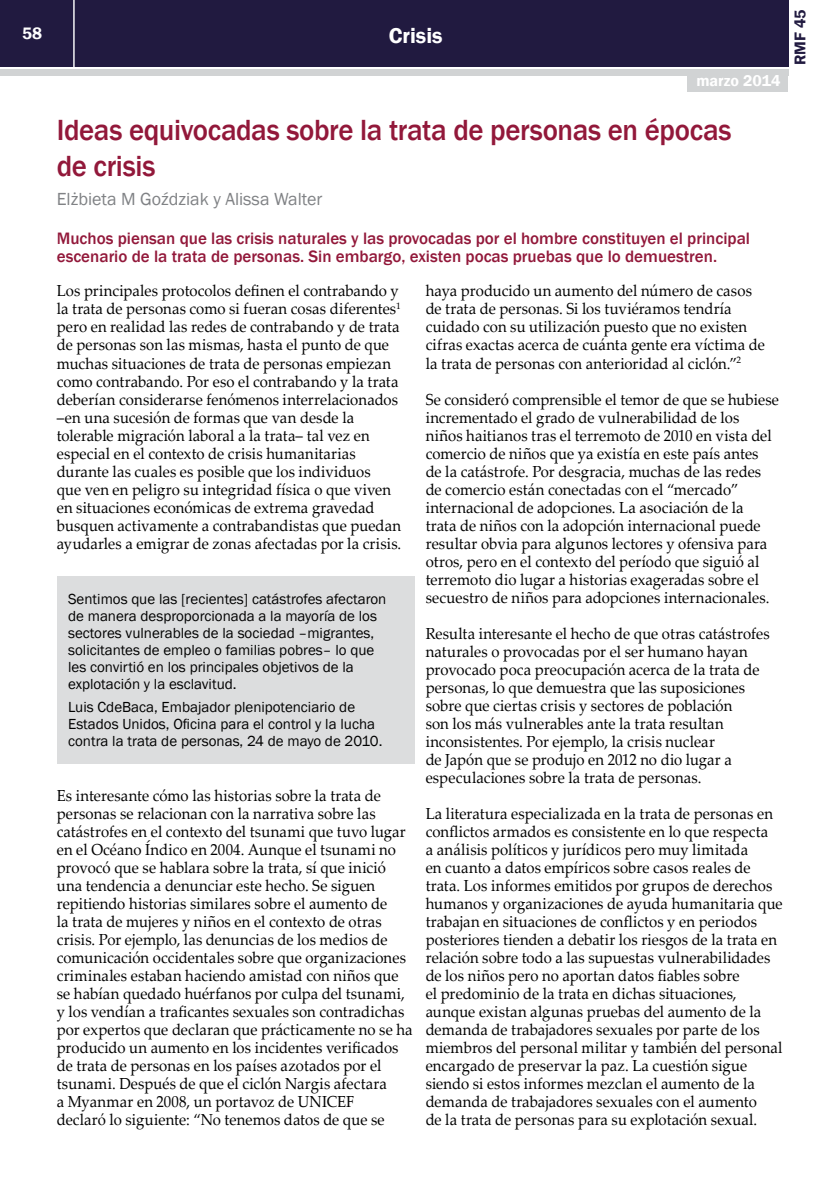
<style>
.page{position:relative;width:840px;height:1191px;background:#fff}
.page>*{position:absolute;margin:0;border:0;box-sizing:border-box;transform-origin:0 0}
.t1{font:500 30px/36px "Franklin Gothic";letter-spacing:-.01em;color:#92183a;scale:.96 1}
.t2{font:600 22px "Franklin Gothic";color:#fff}
.t3{font:18px "Franklin Gothic";color:#808285}
.t4{font:500 17px/18px "Franklin Gothic";color:#92183a}
.t5{font:600 17px "Franklin Gothic";color:#fff}
.t6{font:16px/18px "Palatino Linotype";letter-spacing:.005em;color:#000;scale:.93 1}
.t7{font:600 16px "Franklin Gothic";color:#fff}
.t8{font:600 16px "Franklin Gothic";color:#211a40}
.t9{font:15px/17px "Franklin Gothic";color:#000}
</style>
<div class="page">
<div style="left:0;top:0;width:787px;height:66px;background:#211a40"></div>
<div style="left:0;top:69px;width:787px;height:6px;background:#d1d3d4"></div>
<hr style="left:73px;top:0;width:2px;height:67px;background:#fff">
<div style="left:687px;top:74px;width:100px;height:18px;background:#d1d3d4"></div>
<div style="left:57px;top:575px;width:357px;height:188px;background:#dcddde"></div>
<p class="t5" style="left:22px;top:23px;width:21px">58</p>
<h2 class="t2" style="left:388px;top:22px;width:55px">Crisis</h2>
<p class="t7" style="left:696px;top:71px;width:86px">marzo 2014</p>
<h1 class="t1" style="left:57px;top:112px;width:704px">Ideas equivocadas sobre la trata de personas en épocas de crisis</h1>
<p class="t3" style="left:57px;top:188px;width:267px">Elżbieta M Goździak y Alissa Walter</p>
<p class="t4" style="left:57px;top:230px;width:694px">Muchos piensan que las crisis naturales y las provocadas por el hombre constituyen el principal escenario de la trata de personas. Sin embargo, existen pocas pruebas que lo demuestren.</p>
<p class="t6" style="left:57px;top:281px;width:372px">Los principales protocolos definen el contrabando y la trata de personas como si fueran cosas diferentes<sup>1 </sup>pero en realidad las redes de contrabando y de trata de personas son las mismas, hasta el punto de que muchas situaciones de trata de personas empiezan como contrabando. Por eso el contrabando y la trata deberían considerarse fenómenos interrelacionados –en una sucesión de formas que van desde la tolerable migración laboral a la trata– tal vez en especial en el contexto de crisis humanitarias durante las cuales es posible que los individuos<br>que ven en peligro su integridad física o que viven en situaciones económicas de extrema gravedad busquen activamente a contrabandistas que puedan ayudarles a emigrar de zonas afectadas por la crisis.</p>
<p class="t6" style="left:425px;top:281px;width:366px">haya producido un aumento del número de casos de trata de personas. Si los tuviéramos tendría cuidado con su utilización puesto que no existen cifras exactas acerca de cuánta gente era víctima de la trata de personas con anterioridad al ciclón.”<sup>2</sup></p>
<p class="t6" style="left:425px;top:389px;width:381px">Se consideró comprensible el temor de que se hubiese incrementado el grado de vulnerabilidad de los niños haitianos tras el terremoto de 2010 en vista del comercio de niños que ya existía en este país antes<br>de la catástrofe. Por desgracia, muchas de las redes de comercio están conectadas con el “mercado” internacional de adopciones. La asociación de la<br>trata de niños con la adopción internacional puede resultar obvia para algunos lectores y ofensiva para otros, pero en el contexto del período que siguió al terremoto dio lugar a historias exageradas sobre el secuestro de niños para adopciones internacionales.</p>
<p class="t6" style="left:425px;top:623px;width:371px">Resulta interesante el hecho de que otras catástrofes naturales o provocadas por el ser humano hayan provocado poca preocupación acerca de la trata de personas, lo que demuestra que las suposiciones sobre que ciertas crisis y sectores de población<br>son los más vulnerables ante la trata resultan inconsistentes. Por ejemplo, la crisis nuclear<br>de Japón que se produjo en 2012 no dio lugar a especulaciones sobre la trata de personas.</p>
<p class="t6" style="left:425px;top:803px;width:385px">La literatura especializada en la trata de personas en conflictos armados es consistente en lo que respecta<br>a análisis políticos y jurídicos pero muy limitada<br>en cuanto a datos empíricos sobre casos reales de trata. Los informes emitidos por grupos de derechos humanos y organizaciones de ayuda humanitaria que trabajan en situaciones de conflictos y en periodos posteriores tienden a debatir los riesgos de la trata en relación sobre todo a las supuestas vulnerabilidades de los niños pero no aportan datos fiables sobre<br>el predominio de la trata en dichas situaciones, aunque existan algunas pruebas del aumento de la demanda de trabajadores sexuales por parte de los miembros del personal militar y también del personal encargado de preservar la paz. La cuestión sigue siendo si estos informes mezclan el aumento de la demanda de trabajadores sexuales con el aumento<br>de la trata de personas para su explotación sexual.</p>
<p class="t9" style="left:68px;top:591px;width:319px">Sentimos que las [recientes] catástrofes afectaron de manera desproporcionada a la mayoría de los sectores vulnerables de la sociedad –migrantes, solicitantes de empleo o familias pobres– lo que les convirtió en los principales objetivos de la explotación y la esclavitud.</p>
<p class="t9" style="left:68px;top:698px;width:316px">Luis CdeBaca, Embajador plenipotenciario de<br>Estados Unidos, Oficina para el control y la lucha contra la trata de personas, 24 de mayo de 2010.</p>
<p class="t6" style="left:57px;top:785px;width:384px">Es interesante cómo las historias sobre la trata de personas se relacionan con la narrativa sobre las catástrofes en el contexto del tsunami que tuvo lugar en el Océano Índico en 2004. Aunque el tsunami no provocó que se hablara sobre la trata, sí que inició una tendencia a denunciar este hecho. Se siguen repitiendo historias similares sobre el aumento de<br>la trata de mujeres y niños en el contexto de otras crisis. Por ejemplo, las denuncias de los medios de comunicación occidentales sobre que organizaciones criminales estaban haciendo amistad con niños que se habían quedado huérfanos por culpa del tsunami, y los vendían a traficantes sexuales son contradichas por expertos que declaran que prácticamente no se ha producido un aumento en los incidentes verificados de trata de personas en los países azotados por el tsunami. Después de que el ciclón Nargis afectara<br>a Myanmar en 2008, un portavoz de UNICEF<br>declaró lo siguiente: “No tenemos datos de que se</p>
<p class="t8" style="left:789px;top:65px;width:57px;rotate:-90deg">RMF 45</p>
</div>
